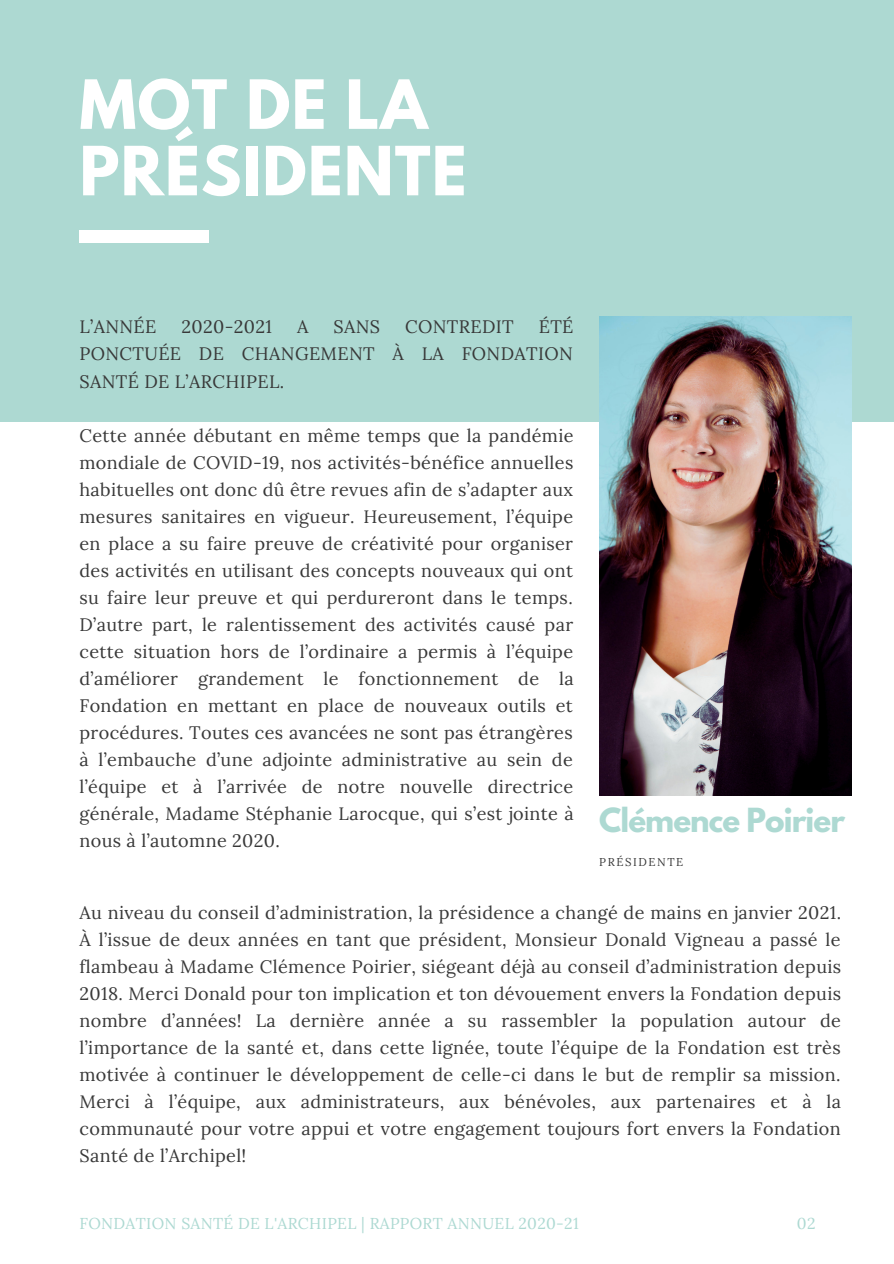
<style>
.page{position:relative;width:894px;height:1264px;background:#fff}
.page>*{position:absolute;margin:0;border:0;box-sizing:border-box;transform-origin:0 0}
.t1{font:700 60px/66.4px "League Spartan";letter-spacing:.02em;color:#fff}
.t2{font:700 29.4px "League Spartan";letter-spacing:-.03em;color:#add9d2}
.t3{font:18px/27px "Lora";letter-spacing:.02em;color:#383838;text-align:justify}
.t4{font:15.75px "Lora";letter-spacing:.02em;color:#add9d2}
.t5{font:11.4px "Lora";letter-spacing:.14em;color:#383838}
</style>
<div class="page">
<div style="left:0;top:0;width:893px;height:421px;background:#add9d2"></div>
<div style="left:79px;top:230px;width:130px;height:13px;background:#fff"></div>
<img style="left:599px;top:316px;width:252px;height:479px">
<p class="t1" style="left:79px;top:79px;width:388px">MOT DE LA<br>PRÉSIDENTE</p>
<p class="t3" style="left:79px;top:313px;width:495px;text-indent:459px">ÉTÉ PONCTUÉE DE CHANGEMENT À LA FONDATION SANTÉ DE L’ARCHIPEL.</p>
<p class="t3" style="left:79px;top:421px;width:495px">Cette année débutant en même temps que la pandémie mondiale de COVID-19, nos activités-bénéfice annuelles habituelles ont donc dû être revues afin de s’adapter aux mesures sanitaires en vigueur. Heureusement, l’équipe en place a su faire preuve de créativité pour organiser des activités en utilisant des concepts nouveaux qui ont su faire leur preuve et qui perdureront dans le temps.<br>D’autre part, le ralentissement des activités causé par cette situation hors de l’ordinaire a permis à l’équipe d’améliorer grandement le fonctionnement de la Fondation en mettant en place de nouveaux outils et procédures. Toutes ces avancées ne sont pas étrangères à l’embauche d’une adjointe administrative au sein de l’équipe et à l’arrivée de notre nouvelle directrice générale, Madame Stéphanie Larocque, qui s’est jointe à nous à l’automne 2020.</p>
<p class="t3" style="left:79px;top:313px;width:78px">L’ANNÉE</p>
<p class="t3" style="left:181px;top:313px;width:92px">2020-2021</p>
<p class="t3" style="left:297px;top:313px;width:13px">A</p>
<p class="t3" style="left:333px;top:313px;width:48px">SANS</p>
<p class="t3" style="left:405px;top:313px;width:110px">CONTREDIT</p>
<p class="t2" style="left:599px;top:805px;width:247px">Clémence Poirier</p>
<p class="t5" style="left:599px;top:854px;width:86px">PRÉSIDENTE</p>
<p class="t3" style="left:79px;top:899px;width:763px">Au niveau du conseil d’administration, la présidence a changé de mains en janvier 2021.<br>À l’issue de deux années en tant que président, Monsieur Donald Vigneau a passé le flambeau à Madame Clémence Poirier, siégeant déjà au conseil d’administration depuis 2018. Merci Donald pour ton implication et ton dévouement envers la Fondation depuis nombre d’années! La dernière année a su rassembler la population autour de l’importance de la santé et, dans cette lignée, toute l’équipe de la Fondation est très motivée à continuer le développement de celle-ci dans le but de remplir sa mission.<br>Merci à l’équipe, aux administrateurs, aux bénévoles, aux partenaires et à la communauté pour votre appui et votre engagement toujours fort envers la Fondation Santé de l’Archipel!</p>
<p class="t4" style="left:79px;top:1213px;width:500px">FONDATION SANTÉ DE L'ARCHIPEL | RAPPORT ANNUEL 2020-21</p>
<p class="t4" style="left:796px;top:1213px;width:20px">02</p>
</div>
